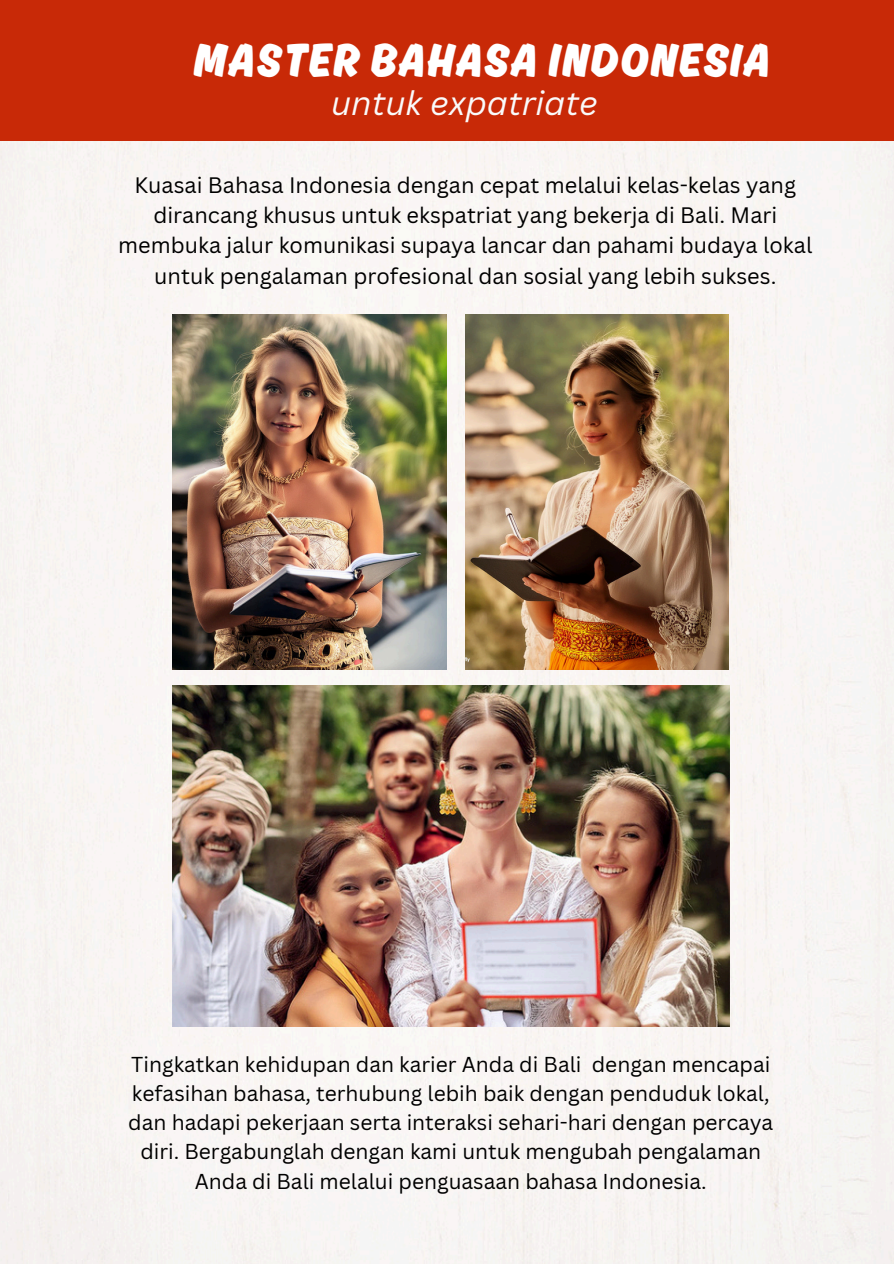
<style>
.page{position:relative;width:894px;height:1264px;background:#fff}
.page>*{position:absolute;margin:0;border:0;box-sizing:border-box;transform-origin:0 0}
.t1{font:700 49.5px "Ahkio";letter-spacing:.04em;color:#fff}
.t2{font:italic 33px "Canva Sans";color:#fafafa}
.t3{font:21.75px/30.3px "Canva Sans";color:#000;text-align:center}
.t4{font:21px/29.2px "Canva Sans";color:#000;text-align:center}
</style>
<div class="page">
<div style="left:0;top:140px;width:893px;height:1123px;background:#f9f5f4"></div>
<div style="left:0;top:0;width:893px;height:140px;background:#c82907"></div>
<img style="left:173px;top:314px;width:273px;height:355px">
<img style="left:465px;top:314px;width:263px;height:355px">
<img style="left:173px;top:685px;width:556px;height:341px">
<p class="t1" style="left:193px;top:31px;width:578px">MASTER BAHASA INDONESIA</p>
<p class="t2" style="left:331px;top:80px;width:268px">untuk expatriate</p>
<p class="t3" style="left:118px;top:169px;width:695px">Kuasai Bahasa Indonesia dengan cepat melalui kelas-kelas yang dirancang khusus untuk ekspatriat yang bekerja di Bali. Mari membuka jalur komunikasi supaya lancar dan pahami budaya lokal untuk pengalaman profesional dan sosial yang lebih sukses.</p>
<p class="t4" style="left:128px;top:1048px;width:646px">Tingkatkan kehidupan dan karier Anda di Bali dengan mencapai kefasihan bahasa, terhubung lebih baik dengan penduduk lokal, dan hadapi pekerjaan serta interaksi sehari-hari dengan percaya diri. Bergabunglah dengan kami untuk mengubah pengalaman Anda di Bali melalui penguasaan bahasa Indonesia.</p>
</div>
